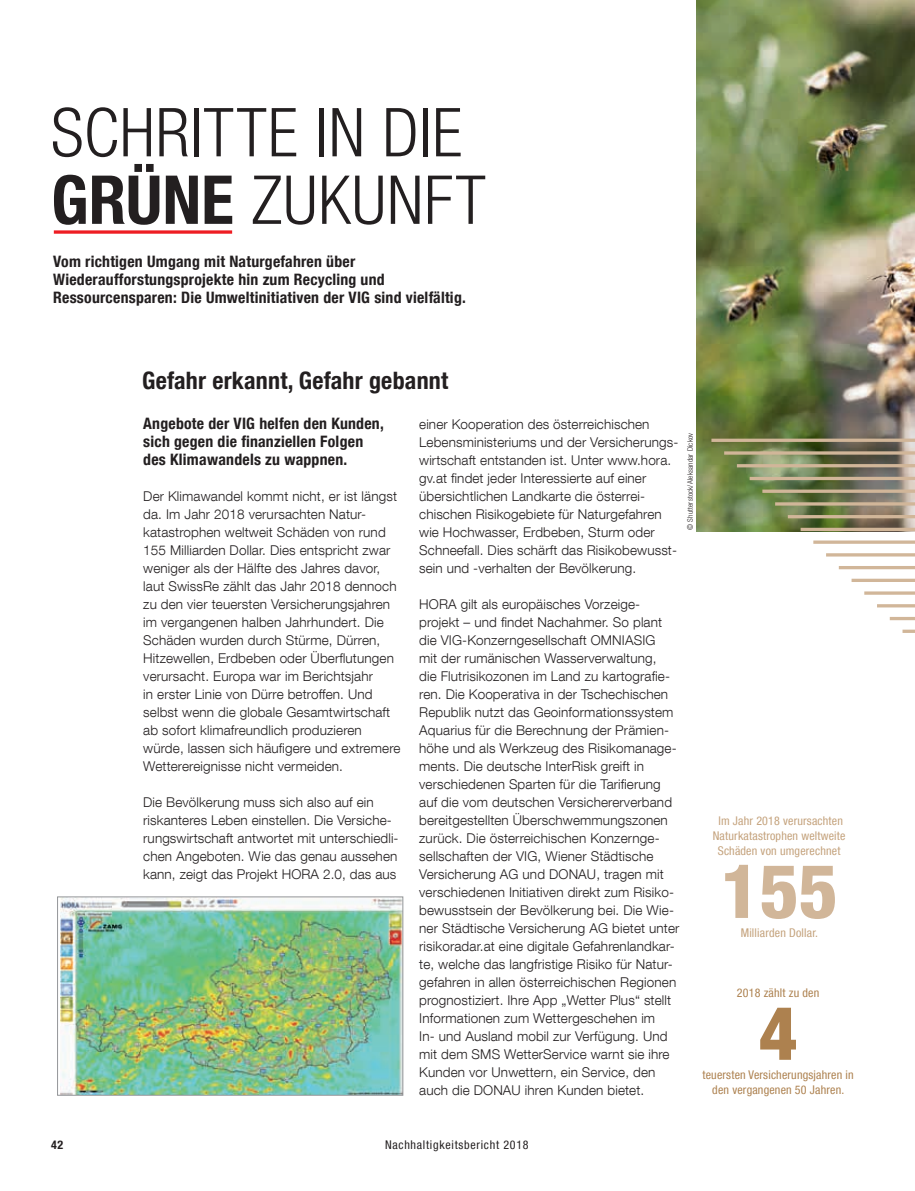
<style>
.page{position:relative;width:915px;height:1191px;background:#fff}
.page>*{position:absolute;margin:0;border:0;box-sizing:border-box;transform-origin:0 0}
.t1{font:800 condensed 75px "Helvetica Neue LT Com";color:#d1b699}
.t2{font:800 condensed 75px "Helvetica Neue LT Com";color:#ad814f}
.t3{font:300 condensed 67.5px/67.5px "Helvetica Neue LT Com";letter-spacing:.015em;color:#231f20}
.t4{font:700 condensed 24px "Helvetica Neue LT Com";letter-spacing:.01em;color:#231f20}
.t5{font:700 condensed 15.75px/18px "Helvetica Neue LT Com";letter-spacing:.015em;color:#231f20}
.t6{font:300 13.5px/18px "Helvetica Neue LT Com";letter-spacing:.01em;color:#231f20}
.t7{font:condensed 12px/15px "Helvetica Neue LT Com";letter-spacing:.015em;color:#c4a27c;text-align:center}
.t8{font:condensed 12px "Helvetica Neue LT Com";letter-spacing:.015em;color:#ad814f}
.t9{font:condensed 12px "Helvetica Neue LT Com";letter-spacing:.06em;color:#231f20}
.t10{font:700 condensed 12px "Helvetica Neue LT Com";color:#231f20}
.t11{font:300 condensed 7.5px "Helvetica Neue LT Com";letter-spacing:.02em;color:#231f20}
.s1{font-weight:700}
.s2{font-family:"Univers LT Std";font-stretch:normal}
</style>
<div class="page">
<img style="left:696px;top:0;width:218px;height:531px">
<img style="left:60px;top:898px;width:341px;height:195px">
<div style="left:57px;top:896px;width:346px;height:199px;border:1px solid #939598"></div>
<svg style="left:902px;top:629px;width:12px;height:4px"></svg>
<svg style="left:800px;top:527px;width:114px;height:4px"></svg>
<svg style="left:851px;top:578px;width:63px;height:4px"></svg>
<hr style="left:749px;top:477px;width:165px;height:3px;background:#fff">
<hr style="left:787px;top:515px;width:127px;height:3px;background:#fff">
<hr style="left:736px;top:464px;width:178px;height:3px;background:#fff">
<hr style="left:774px;top:502px;width:140px;height:3px;background:#fff">
<svg style="left:724px;top:451px;width:190px;height:4px"></svg>
<svg style="left:864px;top:591px;width:50px;height:4px"></svg>
<svg style="left:762px;top:489px;width:152px;height:4px"></svg>
<svg style="left:813px;top:540px;width:101px;height:4px"></svg>
<svg style="left:711px;top:438px;width:203px;height:4px"></svg>
<svg style="left:54px;top:230px;width:178px;height:4px"></svg>
<h2 class="t3" style="left:51px;top:98px;width:436px">SCHRITTE IN DIE<br><span class="s1">GRÜNE</span> ZUKUNFT</h2>
<p class="t5" style="left:53px;top:253px;width:414px">Vom richtigen Umgang mit Naturgefahren über<br>Wiederaufforstungsprojekte hin zum Recycling und<br>Ressourcensparen: Die Umweltinitiativen der VIG sind vielfältig.</p>
<p class="t10" style="left:51px;top:1137px;width:14px">42</p>
<h3 class="t4" style="left:142px;top:366px;width:307px">Gefahr erkannt, Gefahr gebannt</h3>
<p class="t5" style="left:143px;top:415px;width:242px">Angebote der VIG helfen den Kunden, sich gegen die finanziellen Folgen des Klimawandels zu wappnen.</p>
<p class="t6" style="left:143px;top:487px;width:258px">Der Klimawandel kommt nicht, er ist längst da. Im Jahr 2018 verursachten Natur&shy;katastrophen weltweit Schäden von rund 155 Milliarden Dollar. Dies entspricht zwar weniger als der Hälfte des Jahres davor, laut SwissRe zählt das Jahr 2018 dennoch zu den vier teuersten Versicherungsjahren im vergangenen halben Jahrhundert. Die Schäden wurden durch Stürme, Dürren, Hitzewellen, Erdbeben oder Überflutungen verursacht. Europa war im Berichtsjahr<br>in erster Linie von Dürre betroffen. Und selbst wenn die globale Gesamtwirtschaft ab sofort klimafreundlich produzieren würde, lassen sich häufigere und extremere Wetterereignisse nicht vermeiden.</p>
<p class="t6" style="left:143px;top:793px;width:257px">Die Bevölkerung muss sich also auf ein riskanteres Leben einstellen. Die Versiche&shy;rungswirtschaft antwortet mit unterschiedli&shy;chen Angeboten. Wie das genau aussehen kann, zeigt das Projekt HORA 2.0, das aus</p>
<p class="t6" style="left:419px;top:415px;width:260px">einer Kooperation des österreichischen Lebensministeriums und der Versicherungs&shy;wirtschaft entstanden ist. Unter www.hora. gv.at findet jeder Interessierte auf einer übersichtlichen Landkarte die österrei&shy;chischen Risikogebiete für Naturgefahren wie Hochwasser, Erdbeben, Sturm oder Schneefall. Dies schärft das Risikobewusst&shy;sein und -verhalten der Bevölkerung.</p>
<p class="t6" style="left:419px;top:595px;width:261px">HORA gilt als europäisches Vorzeige&shy;projekt – und findet Nachahmer. So plant die VIG-Konzerngesellschaft OMNIASIG<br>mit der rumänischen Wasserverwaltung,<br>die Flutrisikozonen im Land zu kartografie&shy;ren. Die Kooperativa in der Tschechischen Republik nutzt das Geoinformationssystem Aquarius für die Berechnung der Prämien&shy;höhe und als Werkzeug des Risikomanage&shy;ments. Die deutsche InterRisk greift in verschiedenen Sparten für die Tarifierung auf die vom deutschen Versichererverband bereitgestellten Überschwemmungszonen zurück. Die österreichischen Konzernge&shy;sellschaften der VIG, Wiener Städtische Versicherung AG und DONAU, tragen mit verschiedenen Initiativen direkt zum Risiko&shy;bewusstsein der Bevölkerung bei. Die Wie&shy;ner Städtische Versicherung AG bietet unter risikoradar.at eine digitale Gefahrenlandkar&shy;te, welche das langfristige Risiko für Natur&shy;gefahren in allen österreichischen Regionen prognostiziert. Ihre App „Wetter Plus“ stellt Informationen zum Wettergeschehen im<br>In- und Ausland mobil zur Verfügung. Und mit dem SMS WetterService warnt sie ihre Kunden vor Unwettern, ein Service, den auch die DONAU ihren Kunden bietet.</p>
<p class="t11" style="left:685px;top:529px;width:98px;rotate:-90deg"><span class="s2">©</span> Shutterstock/Aleksandar Dickov</p>
<p class="t7" style="left:712px;top:813px;width:134px">Im Jahr 2018 verursachten<br>Naturkatastrophen weltweite<br>Schäden von umgerechnet</p>
<h1 class="t1" style="left:720px;top:845px;width:118px">155</h1>
<p class="t7" style="left:740px;top:925px;width:79px">Milliarden Dollar.</p>
<p class="t8" style="left:736px;top:985px;width:84px">2018 zählt zu den</p>
<h1 class="t2" style="left:758px;top:987px;width:41px">4</h1>
<p class="t8" style="left:712px;top:1083px;width:133px">den vergangenen 50 Jahren.</p>
<p class="t8" style="left:702px;top:1068px;width:153px">teuersten Versicherungsjahren in</p>
<p class="t9" style="left:385px;top:1137px;width:145px">Nachhaltigkeitsbericht 2018</p>
</div>
